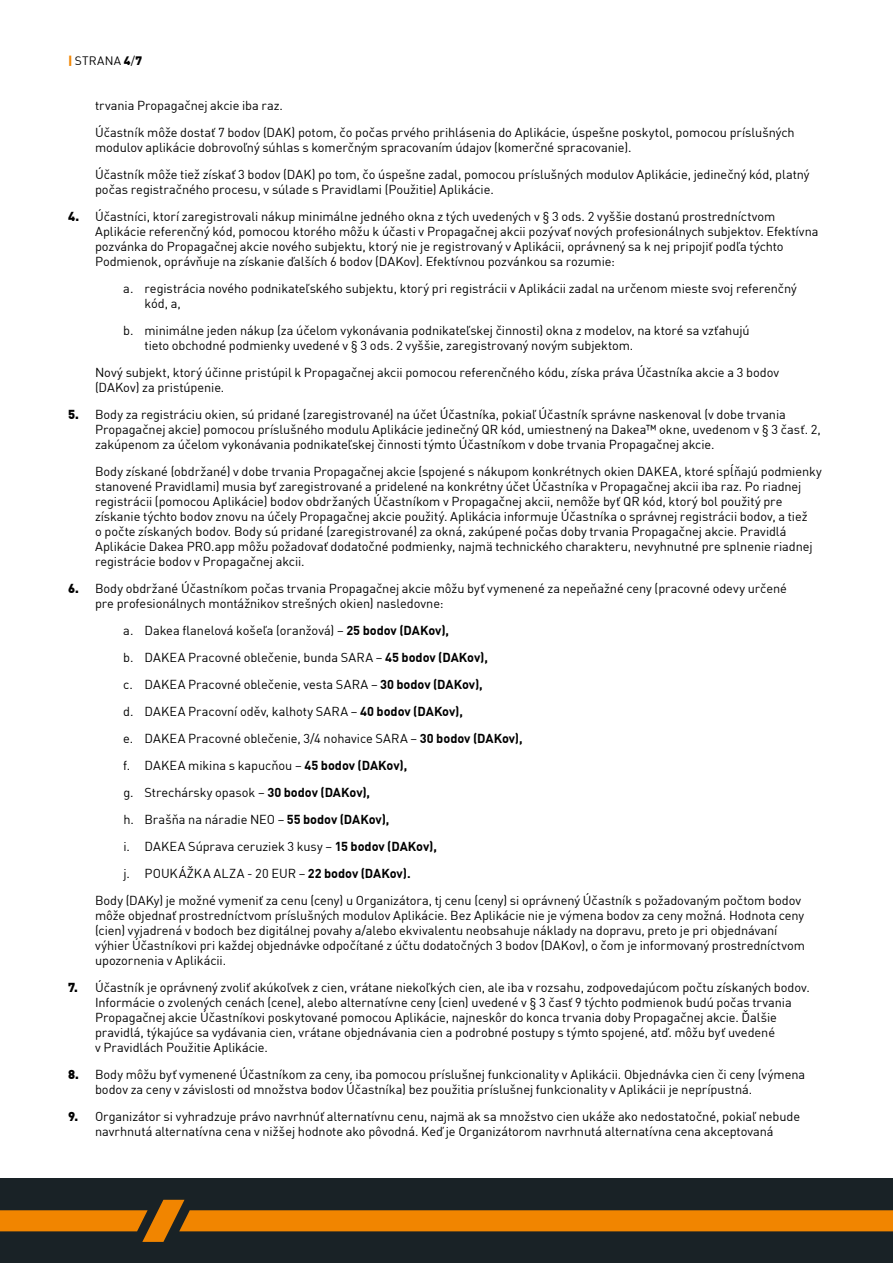
<style>
.page{position:relative;width:893px;height:1263px;background:#fff}
.page>*{position:absolute;margin:0;border:0;box-sizing:border-box;transform-origin:0 0}
.t1{font:12.75px/15px "DIN Offc Pro";letter-spacing:-.005em;color:#000}
.t2{font:12.75px "DIN Offc Pro";letter-spacing:.015em;color:#000}
.t3{font:12px "DIN Offc Pro";letter-spacing:.02em;color:#000}
.s1{font-weight:900;color:#f18500}
.s2{font-weight:900}
.s3{font-weight:700}
</style>
<div class="page">
<div style="left:0;top:1179px;width:893px;height:84px;background:#192226"></div>
<svg style="left:0;top:1200px;width:893px;height:42px"></svg>
<p class="t3" style="left:68px;top:51px;width:76px"><span class="s1">|</span> STRANA <span class="s2">4</span>/<span class="s2">7</span></p>
<p class="t1" style="left:95px;top:90px;width:701px;line-height:27px">trvania Propagačnej akcie iba raz.<br>Účastník môže dostať 7 bodov (DAK) potom, čo počas prvého prihlásenia do Aplikácie, úspešne poskytol, pomocou príslušných</p>
<p class="t1" style="left:95px;top:132px;width:716px;line-height:27px">modulov aplikácie dobrovoľný súhlas s komerčným spracovaním údajov (komerčné spracovanie).<br>Účastník môže tiež získať 3 bodov (DAK) po tom, čo úspešne zadal, pomocou príslušných modulov Aplikácie, jedinečný kód, platný</p>
<p class="t1" style="left:95px;top:180px;width:400px">počas registračného procesu, v súlade s Pravidlami (Použitie) Aplikácie.</p>
<p class="t1" style="left:95px;top:207px;width:725px;text-indent:-27px"><span class="s2">4.</span> Účastníci, ktorí zaregistrovali nákup minimálne jedného okna z tých uvedených v § 3 ods. 2 vyššie dostanú prostredníctvom Aplikácie referenčný kód, pomocou ktorého môžu k účasti v Propagačnej akcii pozývať nových profesionálnych subjektov. Efektívna pozvánka do Propagačnej akcie nového subjektu, ktorý nie je registrovaný v Aplikácii, oprávnený sa k nej pripojiť podľa týchto Podmienok, oprávňuje na získanie ďalších 6 bodov (DAKov). Efektívnou pozvánkou sa rozumie:</p>
<p class="t1" style="left:145px;top:279px;width:654px;text-indent:-21px">a. registrácia nového podnikateľského subjektu, ktorý pri registrácii v Aplikácii zadal na určenom mieste svoj referenčný kód, a,</p>
<p class="t1" style="left:145px;top:321px;width:607px;text-indent:-21px">b. minimálne jeden nákup (za účelom vykonávania podnikateľskej činnosti) okna z modelov, na ktoré sa vzťahujú tieto obchodné podmienky uvedené v § 3 ods. 2 vyššie, zaregistrovaný novým subjektom.</p>
<p class="t1" style="left:95px;top:363px;width:686px">Nový subjekt, ktorý účinne pristúpil k Propagačnej akcii pomocou referenčného kódu, získa práva Účastníka akcie a 3 bodov (DAKov) za pristúpenie.</p>
<p class="t1" style="left:95px;top:405px;width:727px;text-indent:-27px"><span class="s2">5.</span> Body za registráciu okien, sú pridané (zaregistrované) na účet Účastníka, pokiaľ Účastník správne naskenoval (v dobe trvania<br>Propagačnej akcie) pomocou príslušného modulu Aplikácie jedinečný QR kód, umiestnený na Dakea™ okne, uvedenom v § 3 časť. 2, zakúpenom za účelom vykonávania podnikateľskej činnosti týmto Účastníkom v dobe trvania Propagačnej akcie.</p>
<p class="t1" style="left:95px;top:462px;width:728px">Body získané (obdržané) v dobe trvania Propagačnej akcie (spojené s nákupom konkrétnych okien DAKEA, ktoré spĺňajú podmienky stanovené Pravidlami) musia byť zaregistrované a pridelené na konkrétny účet Účastníka v Propagačnej akcii iba raz. Po riadnej registrácii (pomocou Aplikácie) bodov obdržaných Účastníkom v Propagačnej akcii, nemôže byť QR kód, ktorý bol použitý pre získanie týchto bodov znovu na účely Propagačnej akcie použitý. Aplikácia informuje Účastníka o správnej registrácii bodov, a tiež<br>o počte získaných bodov. Body sú pridané (zaregistrované) za okná, zakúpené počas doby trvania Propagačnej akcie. Pravidlá Aplikácie Dakea PRO.app môžu požadovať dodatočné podmienky, najmä technického charakteru, nevyhnutné pre splnenie riadnej registrácie bodov v Propagačnej akcii.</p>
<p class="t1" style="left:95px;top:579px;width:693px;text-indent:-27px"><span class="s2">6.</span> Body obdržané Účastníkom počas trvania Propagačnej akcie môžu byť vymenené za nepeňažné ceny (pracovné odevy určené pre profesionálnych montážnikov strešných okien) nasledovne:</p>
<p class="t1" style="left:123px;top:621px;width:327px">a. Dakea flanelová košeľa (oranžová) – <span class="s3">25 bodov (DAKov),</span></p>
<p class="t1" style="left:123px;top:648px;width:366px">b. DAKEA Pracovné oblečenie, bunda SARA – <span class="s3">45 bodov (DAKov),</span></p>
<p class="t1" style="left:123px;top:675px;width:361px">c. DAKEA Pracovné oblečenie, vesta SARA – <span class="s3">30 bodov (DAKov),</span></p>
<p class="t1" style="left:123px;top:702px;width:341px">d. DAKEA Pracovní oděv, kalhoty SARA – <span class="s3">40 bodov (DAKov),</span></p>
<p class="t1" style="left:123px;top:729px;width:401px">e. DAKEA Pracovné oblečenie, 3/4 nohavice SARA – <span class="s3">30 bodov (DAKov),</span></p>
<p class="t1" style="left:123px;top:756px;width:285px">f. DAKEA mikina s kapucňou – <span class="s3">45 bodov (DAKov),</span></p>
<p class="t1" style="left:123px;top:783px;width:248px">g. Strechársky opasok – <span class="s3">30 bodov (DAKov),</span></p>
<p class="t1" style="left:123px;top:810px;width:268px">h. Brašňa na náradie NEO – <span class="s3">55 bodov (DAKov),</span></p>
<p class="t1" style="left:123px;top:837px;width:315px">i. DAKEA Súprava ceruziek 3 kusy – <span class="s3">15 bodov (DAKov),</span></p>
<p class="t2" style="left:123px;top:863px;width:289px">j. POUKÁŽKA ALZA - 20 EUR – <span class="s3">22 bodov (DAKov).</span></p>
<p class="t1" style="left:95px;top:891px;width:708px">Body (DAKy) je možné vymeniť za cenu (ceny) u Organizátora, tj cenu (ceny) si oprávnený Účastník s požadovaným počtom bodov</p>
<p class="t1" style="left:95px;top:906px;width:711px">môže objednať prostredníctvom príslušných modulov Aplikácie. Bez Aplikácie nie je výmena bodov za ceny možná. Hodnota ceny (cien) vyjadrená v bodoch bez digitálnej povahy a/alebo ekvivalentu neobsahuje náklady na dopravu, preto je pri objednávaní výhier Účastníkovi pri každej objednávke odpočítané z účtu dodatočných 3 bodov (DAKov), o čom je informovaný prostredníctvom upozornenia v Aplikácii.</p>
<p class="t1" style="left:95px;top:978px;width:716px;text-indent:-27px"><span class="s2">7.</span> Účastník je oprávnený zvoliť akúkoľvek z cien, vrátane niekoľkých cien, ale iba v rozsahu, zodpovedajúcom počtu získaných bodov.<br>Informácie o zvolených cenách (cene), alebo alternatívne ceny (cien) uvedené v § 3 časť 9 týchto podmienok budú počas trvania Propagačnej akcie Účastníkovi poskytované pomocou Aplikácie, najneskôr do konca trvania doby Propagačnej akcie. Ďalšie pravidlá, týkajúce sa vydávania cien, vrátane objednávania cien a podrobné postupy s týmto spojené, atď. môžu byť uvedené<br>v Pravidlách Použitie Aplikácie.</p>
<p class="t1" style="left:95px;top:1065px;width:712px;text-indent:-27px"><span class="s2">8.</span> Body môžu byť vymenené Účastníkom za ceny, iba pomocou príslušnej funkcionality v Aplikácii. Objednávka cien či ceny (výmena bodov za ceny v závislosti od množstva bodov Účastníka) bez použitia príslušnej funkcionality v Aplikácii je neprípustná.</p>
<p class="t1" style="left:68px;top:1107px;width:733px;text-align:center"><span class="s2">9.</span> Organizátor si vyhradzuje právo navrhnúť alternatívnu cenu, najmä ak sa množstvo cien ukáže ako nedostatočné, pokiaľ nebude navrhnutá alternatívna cena v nižšej hodnote ako pôvodná. Keď je Organizátorom navrhnutá alternatívna cena akceptovaná</p>
</div>
